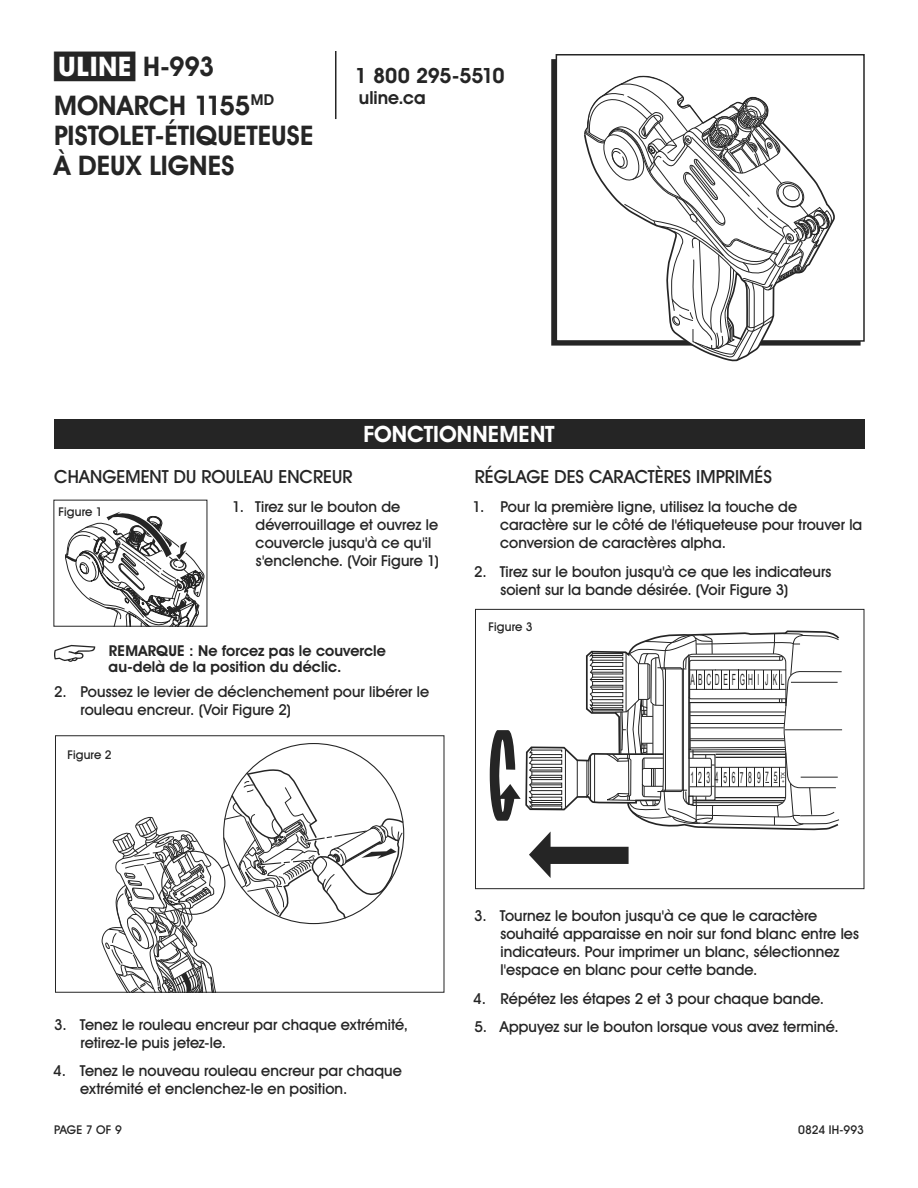
<style>
.page{position:relative;width:918px;height:1188px;background:#fff}
.page>*{position:absolute;margin:0;border:0;box-sizing:border-box;transform-origin:0 0}
.t1{font:700 27px/39.9px "Uline Two Knine";color:#252525}
.t2{font:700 22.5px "Uline Two Knine";letter-spacing:.005em;color:#fff}
.t3{font:700 21px "Uline Two Knine";letter-spacing:-.02em;color:#252525}
.t4{font:18px "Uline Two Knine";color:#252525}
.t5{font:700 18px "Uline Two Knine";color:#252525}
.t6{font:15.45px "Arial Narrow";letter-spacing:.455em;color:#252525;scale:.54 1}
.t7{font:15.45px "Arial Narrow";letter-spacing:.55em;color:#252525;scale:.54 1}
.t8{font:15px/18px "Uline Two Knine";letter-spacing:.005em;color:#252525}
.t9{font:700 15px/16.5px "Uline Two Knine";letter-spacing:.005em;color:#252525}
.t10{font:12px "Uline Two Knine";letter-spacing:.01em;color:#252525}
.t11{font:5.1px "Arial Narrow";color:#252525;scale:1.38 1}
.s1{font-size:13.2px}
</style>
<div class="page">
<hr style="left:335px;top:51px;width:1px;height:68px;background:#252525">
<svg style="left:54px;top:645px;width:41px;height:17px"></svg>
<div style="left:475px;top:609px;width:389px;height:280px;border:1px solid #252525"></div>
<svg style="left:490px;top:630px;width:352px;height:248px"></svg>
<div style="left:689px;top:796px;width:5px;height:9px;border:1px solid #252525"></div>
<div style="left:556px;top:54px;width:309px;height:288px;border:2px solid #252525"></div>
<svg style="left:772px;top:131px;width:62px;height:215px"></svg>
<svg style="left:582px;top:75px;width:190px;height:287px"></svg>
<svg style="left:65px;top:511px;width:139px;height:116px"></svg>
<svg style="left:102px;top:768px;width:303px;height:223px"></svg>
<div style="left:55px;top:735px;width:389px;height:258px;border:1px solid #252525"></div>
<div style="left:55px;top:419px;width:810px;height:30px;background:#252525"></div>
<h1 class="t1" style="left:54px;top:46px;width:222px">π H-993<br>MONARCH 1155<sup>MD</sup></h1>
<h1 class="t1" style="left:54px;top:121px;width:261px;line-height:30px">PISTOLET-ÉTIQUETEUSE<br>À DEUX LIGNES</h1>
<h3 class="t3" style="left:355px;top:63px;width:152px">1 800 295-5510</h3>
<p class="t5" style="left:359px;top:87px;width:68px">uline.ca</p>
<h2 class="t2" style="left:363px;top:421px;width:193px">FONCTIONNEMENT</h2>
<p class="t4" style="left:54px;top:466px;width:300px">CHANGEMENT DU ROULEAU ENCREUR</p>
<p class="t8" style="left:256px;top:498px;width:185px;text-indent:-23px">1. Tirez sur le bouton de déverrouillage et ouvrez le couvercle jusqu'à ce qu'il s'enclenche. (Voir Figure 1)</p>
<p class="t10" style="left:59px;top:505px;width:46px">Figure 1</p>
<p class="t9" style="left:109px;top:642px;width:279px">REMARQUE : Ne forcez pas le couvercle au-delà de la position du déclic.</p>
<p class="t8" style="left:80px;top:682px;width:350px;text-indent:-26px">2. Poussez le levier de déclenchement pour libérer le rouleau encreur. (Voir Figure 2)</p>
<p class="t10" style="left:68px;top:748px;width:46px">Figure 2</p>
<p class="t4" style="left:475px;top:466px;width:299px">RÉGLAGE DES CARACTÈRES IMPRIMÉS</p>
<p class="t8" style="left:500px;top:498px;width:364px;text-indent:-28px">1. Pour la première ligne, utilisez la touche de caractère sur le côté de l'étiqueteuse pour trouver la conversion de caractères alpha.</p>
<p class="t8" style="left:500px;top:563px;width:332px;text-indent:-26px">2. Tirez sur le bouton jusqu'à ce que les indicateurs soient sur la bande désirée. (Voir Figure 3)</p>
<p class="t10" style="left:489px;top:620px;width:46px">Figure 3</p>
<p class="t6" style="left:691px;top:671px;width:176px">ABCDEFGHI JKL</p>
<p class="t7" style="left:691px;top:768px;width:162px">123456789<span class="s1">75</span></p>
<p class="t11" style="left:780px;top:783px;width:9px;rotate:-90deg">+TX</p>
<p class="t8" style="left:80px;top:1015px;width:329px;text-indent:-26px">3. Tenez le rouleau encreur par chaque extrémité, retirez-le puis jetez-le.</p>
<p class="t8" style="left:80px;top:1062px;width:323px;text-indent:-27px">4. Tenez le nouveau rouleau encreur par chaque extrémité et enclenchez-le en position.</p>
<p class="t8" style="left:500px;top:906px;width:360px;text-indent:-26px">3. Tournez le bouton jusqu'à ce que le caractère souhaité apparaisse en noir sur fond blanc entre les indicateurs. Pour imprimer un blanc, sélectionnez l'espace en blanc pour cette bande.</p>
<p class="t8" style="left:473px;top:989px;width:352px">4. Répétez les étapes 2 et 3 pour chaque bande.</p>
<p class="t8" style="left:474px;top:1018px;width:366px">5. Appuyez sur le bouton lorsque vous avez terminé.</p>
<p class="t10" style="left:54px;top:1122px;width:69px">PAGE 7 OF 9</p>
<p class="t10" style="left:798px;top:1122px;width:67px">0824 IH-993</p>
</div>
